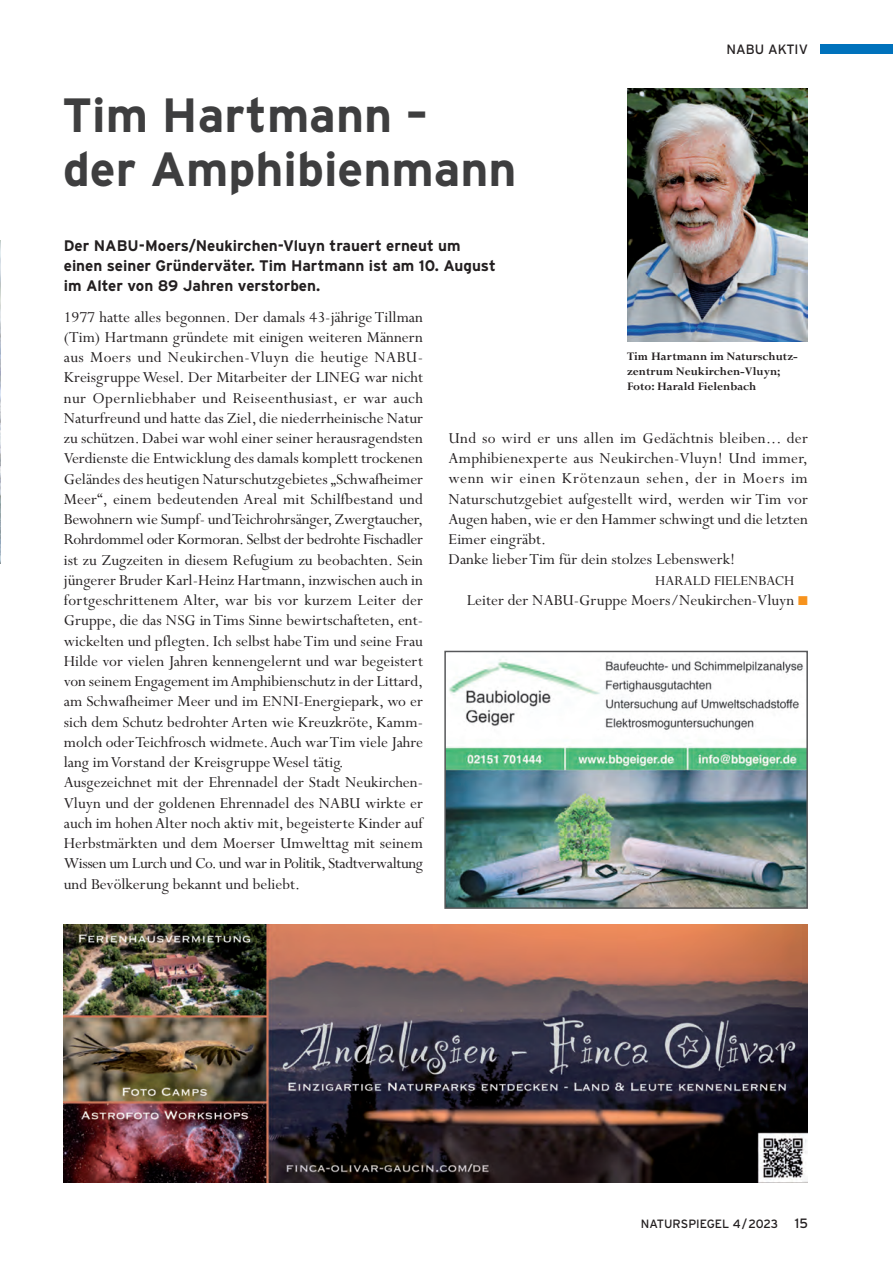
<style>
.page{position:relative;width:893px;height:1263px;background:#fff}
.page>*{position:absolute;margin:0;border:0;box-sizing:border-box;transform-origin:0 0}
.t1{font:700 48px/54px "Interstate";color:#3e3e3f}
.t2{font:17.1px/20.2px "Perpetua";color:#231f20}
.t3{font:700 15.3px/20.2px "Interstate";color:#231f20}
.t4{font:15.3px "Perpetua";color:#231f20}
.t5{font:13.5px "Interstate";color:#231f20}
.t6{font:700 12.75px/15px "Perpetua";color:#231f20}
.t7{font:12px "Interstate";color:#231f20}
.s1{color:#fff}
.s2{color:#f7931d}
.s3{font-size:13.5px}
</style>
<div class="page">
<div style="left:821px;top:45px;width:72px;height:9px;background:#0072bc"></div>
<img style="left:0;top:240px;width:1px;height:324px">
<img style="left:627px;top:89px;width:181px;height:253px">
<img style="left:64px;top:925px;width:743px;height:258px">
<img style="left:447px;top:659px;width:358px;height:247px">
<div style="left:444px;top:651px;width:364px;height:258px;border:2px solid #57585a"></div>
<h1 class="t1" style="left:62px;top:92px;width:456px">Tim Hartmann –<br>der Amphibienmann</h1>
<p class="t3" style="left:64px;top:236px;width:433px">Der NABU-Moers/Neukirchen-Vluyn trauert erneut um einen seiner Gründer väter. Tim Hartmann ist am 10. August im Alter von 89 Jahren verstorben.</p>
<p class="t5" style="left:726px;top:44px;width:83px">NABU AKTIV</p>
<p class="t2" style="left:64px;top:308px;width:361px">1977 hatte alles begonnen. Der damals 43-jährige Tillman (Tim) Hartmann gründete mit einigen weiteren Männern aus Moers und Neukirchen-Vluyn die heutige NABU-Kreisgruppe Wesel. Der Mitarbeiter der LINEG war nicht nur Opernliebhaber und Reiseenthusiast, er war auch Naturfreund und hatte das Ziel, die niederrheinische Natur zu schützen. Dabei war wohl einer seiner herausragendsten Verdienste die Entwicklung des damals komplett trockenen Geländes des heutigen Naturschutzgebietes „Schwafheimer Meer“, einem bedeutenden Areal mit Schilfbestand und Bewohnern wie Sumpf- und Teichrohrsänger, Zwergtaucher, Rohrdommel oder Kormoran. Selbst der bedrohte Fischadler ist zu Zugzeiten in diesem Refugium zu beobachten. Sein jüngerer Bruder Karl-Heinz Hartmann, inzwischen auch in fortgeschrittenem Alter, war bis vor kurzem Leiter der Gruppe, die das NSG in Tims Sinne bewirtschafteten, ent&shy;wickelten und pflegten. Ich selbst habe Tim und seine Frau Hilde vor vielen Jahren kennengelernt und war begeistert von seinem Engagement im Amphibienschutz in der Littard, am Schwafheimer Meer und im ENNI-Energiepark, wo er sich dem Schutz bedrohter Arten wie Kreuzkröte, Kamm - molch oder Teichfrosch widmete. Auch war Tim viele Jahre lang im Vorstand der Kreisgruppe Wesel tätig.<br>Ausgezeichnet mit der Ehrennadel der Stadt Neukirchen-Vluyn und der goldenen Ehrennadel des NABU wirkte er auch im hohen Alter noch aktiv mit, begeisterte Kinder auf Herbstmärkten und dem Moerser Umwelttag mit seinem Wissen um Lurch und Co. und war in Politik, Stadtverwaltung und Bevölkerung bekannt und beliebt.</p>
<p class="t6" style="left:627px;top:350px;width:172px">Tim Hartmann im Natur schutz - zentrum Neukirchen-Vluyn;<br>Foto: Harald Fielenbach</p>
<p class="t2" style="left:449px;top:430px;width:361px">Und so wird er uns allen im Gedächtnis bleiben... der Amphibienexperte aus Neukirchen-Vluyn! Und immer, wenn wir einen Krötenzaun sehen, der in Moers im Naturschutzgebiet aufgestellt wird, werden wir Tim vor Augen haben, wie er den Hammer schwingt und die letzten Eimer eingräbt.<br>Danke lieber Tim für dein stolzes Lebenswerk!</p>
<p class="t4" style="left:655px;top:575px;width:154px">HARALD FIELENBACH <span class="s1">■</span></p>
<p class="t2" style="left:467px;top:592px;width:343px">Leiter der NABU-Gruppe Moers/Neukirchen-Vluyn <span class="s2">■</span></p>
<p class="t7" style="left:641px;top:1219px;width:169px">NATURSPIEGEL 4/2023 <span class="s3">15</span></p>
</div>
